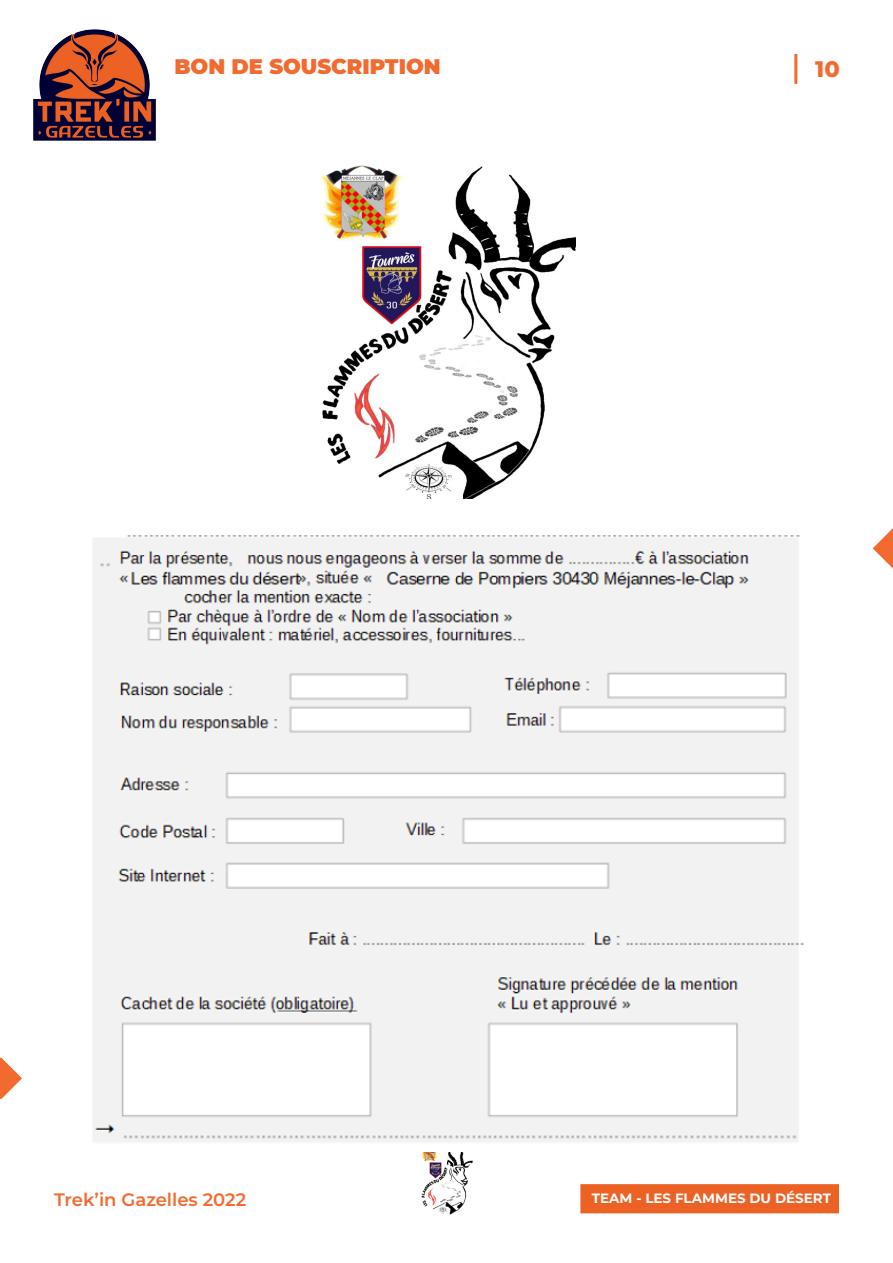
<style>
.page{position:relative;width:893px;height:1263px;background:#fff}
.page>*{position:absolute;margin:0;border:0;box-sizing:border-box;transform-origin:0 0}
.t1{font:800 22.5px "Montserrat";color:#f26a2f}
.t2{font:900 21px "Montserrat";color:#f26a2f}
.t3{font:600 18px "Montserrat";color:#f26a2f}
.t4{font:700 13.5px "Montserrat";color:#fff}
</style>
<div class="page">
<hr style="left:794px;top:54px;width:3px;height:30px;background:#f26a2f">
<svg style="left:0;top:1057px;width:22px;height:43px"></svg>
<svg style="left:872px;top:528px;width:21px;height:41px"></svg>
<div style="left:580px;top:1184px;width:259px;height:29px;background:#ec6225;border:2px solid #ec6225"></div>
<img style="left:33px;top:29px;width:123px;height:112px">
<img style="left:421px;top:1152px;width:51px;height:63px">
<img style="left:320px;top:165px;width:256px;height:333px">
<img style="left:93px;top:535px;width:711px;height:607px">
<p class="t2" style="left:174px;top:51px;width:268px">BON DE SOUSCRIPTION</p>
<h1 class="t1" style="left:815px;top:52px;width:26px">10</h1>
<h3 class="t3" style="left:54px;top:1187px;width:194px">Trek’in Gazelles 2022</h3>
<p class="t4" style="left:592px;top:1188px;width:241px">TEAM - LES FLAMMES DU DÉSERT</p>
</div>
